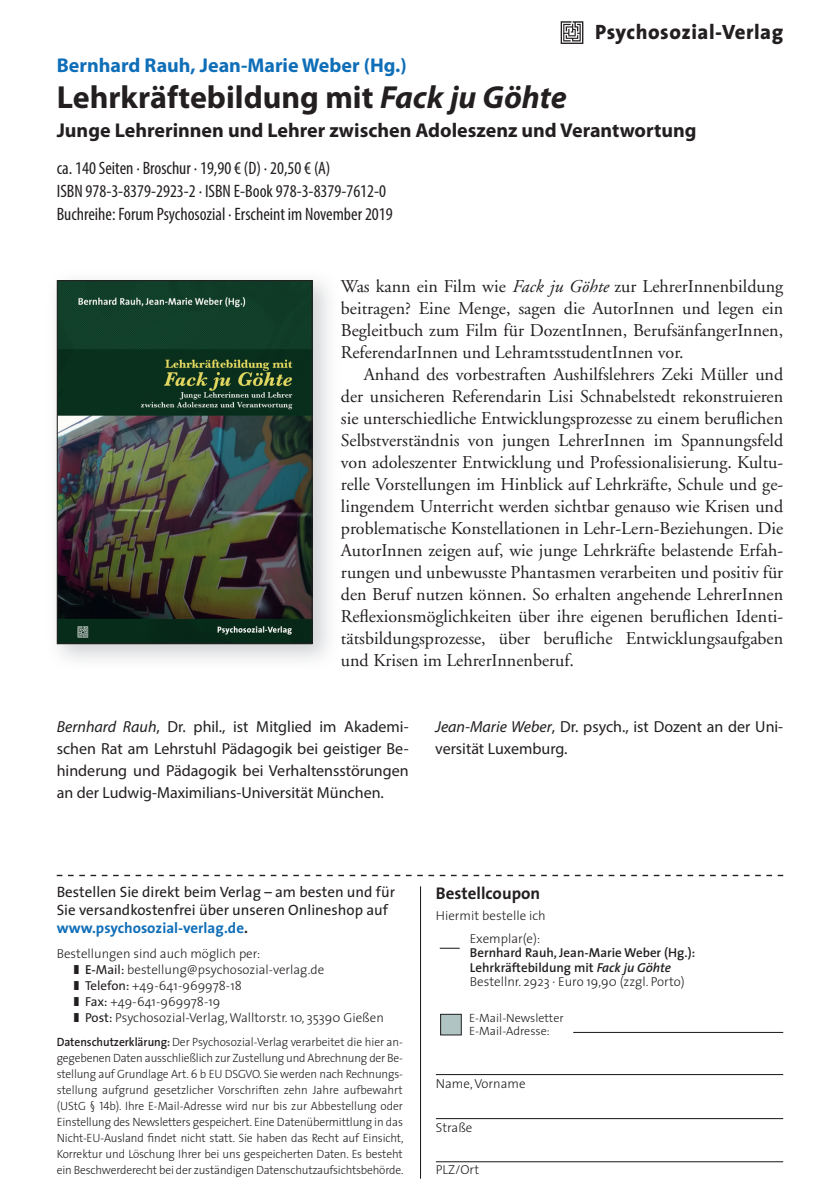
<style>
.page{position:relative;width:840px;height:1191px;background:#fff}
.page>*{position:absolute;margin:0;border:0;box-sizing:border-box;transform-origin:0 0}
.t1{font:700 32px "Myriad Pro";color:#231f20}
.t2{font:800 20.8px "The Sans";letter-spacing:.025em;color:#231f20}
.t3{font:700 20px "Myriad Pro";color:#231f20}
.t4{font:700 20px "Myriad Pro";color:#0f6eb8}
.t5{font:18px/22px "Adobe Garamond";color:#231f20;text-align:justify}
.t6{font:condensed 18px/23px "Myriad Pro";color:#231f20}
.t7{font:700 17px "The Sans";color:#231f20}
.t8{font:16px/22px "Myriad Pro";color:#231f20}
.t9{font:15px/18px "The Sans";color:#231f20}
.t10{font:300 13px/16px "The Sans";color:#231f20}
.t11{font:600 13px/14.4px "The Sans";color:#231f20}
.t12{font:300 12px/16px "The Sans";letter-spacing:-.015em;color:#231f20;text-align:justify;scale:.96 1}
.t13{font:300 12px/12.6px "The Sans";letter-spacing:-.015em;color:#231f20}
.s1{font-style:italic}
.s2{font-weight:700;color:#0f6eb8}
.s3{font-weight:700}
.s4{font-weight:600}
.s5{font-weight:400}
.s6{font-family:"The Sans Light Caps";font-weight:400}
.s7{font-weight:300}
</style>
<div class="page">
<img style="left:56px;top:280px;width:273px;height:380px">
<img style="left:59px;top:282px;width:251px;height:360px">
<div style="left:57px;top:280px;width:255px;height:364px;border:1px solid #231f20"></div>
<hr style="left:420px;top:886px;width:1px;height:292px;background:#231f20">
<hr style="left:435px;top:1161px;width:347px;height:1px;background:#231f20">
<hr style="left:435px;top:1118px;width:347px;height:1px;background:#231f20">
<hr style="left:435px;top:1074px;width:347px;height:1px;background:#231f20">
<svg style="left:439px;top:947px;width:20px;height:1px"></svg>
<div style="left:440px;top:1014px;width:21px;height:21px;background:#b0c4c4"></div>
<div style="left:440px;top:1014px;width:21px;height:21px;border:1px solid #231f20"></div>
<hr style="left:573px;top:1032px;width:209px;height:1px;background:#231f20">
<svg style="left:57px;top:874px;width:725px;height:2px"></svg>
<svg style="left:560px;top:21px;width:23px;height:23px"></svg>
<p class="t2" style="left:594px;top:14px;width:189px">Psychosozial-Verlag</p>
<p class="t4" style="left:57px;top:52px;width:351px">Bernhard Rauh, Jean-Marie Weber (Hg.)</p>
<h1 class="t1" style="left:57px;top:76px;width:511px">Lehrkräftebildung mit <span class="s1">Fack ju Göhte</span></h1>
<p class="t3" style="left:57px;top:118px;width:641px">Junge Lehrerinnen und Lehrer zwischen Adoleszenz und Verantwortung</p>
<p class="t6" style="left:57px;top:156px;width:337px">ca. 140 Seiten · Broschur · 19,90 € (D) · 20,50 € (A)<br>ISBN 978-3-8379-2923-2 · ISBN E-Book 978-3-8379-7612-0<br>Buchreihe: Forum Psychosozial · Erscheint im November 2019</p>
<p class="t5" style="left:341px;top:276px;width:443px">Was kann ein Film wie <span class="s1">Fack ju Göhte</span> zur LehrerInnenbildung beitragen? Eine Menge, sagen die AutorInnen und legen ein Begleitbuch zum Film für DozentInnen, BerufsänfangerInnen, ReferendarInnen und LehramtsstudentInnen vor.</p>
<p class="t5" style="left:341px;top:364px;width:443px;text-indent:23px">Anhand des vorbestraften Aushilfslehrers Zeki Müller und der unsicheren Referendarin Lisi Schnabelstedt rekonstruieren sie unterschiedliche Entwicklungsprozesse zu einem beruflichen Selbstverständnis von jungen LehrerInnen im Spannungsfeld von adoleszenter Entwicklung und Professionalisierung. Kultu&shy;relle Vorstellungen im Hinblick auf Lehrkräfte, Schule und ge&shy;lingendem Unterricht werden sichtbar genauso wie Krisen und problematische Konstellationen in Lehr-Lern-Beziehungen. Die AutorInnen zeigen auf, wie junge Lehrkräfte belastende Erfah&shy;rungen und unbewusste Phantasmen verarbeiten und positiv für den Beruf nutzen können. So erhalten angehende LehrerInnen Reflexionsmöglichkeiten über ihre eigenen beruflichen Identi&shy;tätsbildungsprozesse, über berufliche Entwicklungsaufgaben und Krisen im LehrerInnenberuf.</p>
<p class="t8" style="left:57px;top:715px;width:353px;text-align:justify"><span class="s1">Bernhard Rauh</span> , Dr. phil., ist Mitglied im Akademi&shy;schen Rat am Lehrstuhl Pädagogik bei geistiger Be&shy;hinderung und Pädagogik bei Verhaltensstörungen an der Ludwig-Maximilians-Universität Mü nchen.</p>
<p class="t8" style="left:435px;top:715px;width:349px"><span class="s1">Jean-Marie Weber</span> , Dr. psych., ist Dozent an der Uni&shy;versität Luxemburg.</p>
<p class="t9" style="left:57px;top:882px;width:339px">Bestellen Sie direkt beim Verlag – am besten und für<br>Sie versandkostenfrei über unseren Onlineshop auf <span class="s2">www.psychosozial-verlag.de</span><span class="s3">.</span></p>
<p class="t10" style="left:74px;top:945px;width:311px;text-indent:-17px">Bestellungen sind auch möglich per:<br>❚ <span class="s4">E-</span><span class="s5">Mail:</span> bestellung@psychosozial-verlag.de<br>❚ <span class="s5">Telefon:</span> +49-641-969978-18<br>❚ <span class="s5">Fax:</span> +49-641-969978-19<br>❚ <span class="s5">Post:</span> Psychosozial-Verlag, Walltorstr. 10, 35390 Gießen</p>
<p class="t12" style="left:57px;top:1033px;width:362px"><span class="s4">Datenschutzerklärung:</span> Der Psychosozial-Verlag verarbeitet die hier an&shy;gegebenen Daten ausschließlich zur Zustellung und Abrechnung der Be&shy;stellung auf Grundlage Art. 6 b EU DSGVO. Sie werden nach Rechnungs&shy;stellung aufgrund gesetzlicher Vorschriften zehn Jahre aufbewahrt (UStG § <span class="s6">14</span>b). Ihre E-Mail-Adresse wird nur bis zur Abbestellung oder Einstellung des Newsletters gespeichert. Eine Datenübermittlung in das Nicht-EU-Ausland findet nicht statt. Sie haben das Recht auf Einsicht, Korrektur und Löschung Ihrer bei uns gespeicherten Daten. Es besteht ein Beschwerderecht bei der zuständigen Datenschutzaufsichtsbehörde.</p>
<p class="t7" style="left:435px;top:879px;width:106px">Bestellcoupon</p>
<p class="t10" style="left:469px;top:903px;width:77px;line-height:23px;text-indent:-34px">Hiermit bestelle ich<br>Exemplar(e):</p>
<p class="t11" style="left:469px;top:945px;width:226px">Bernhard Rauh, Jean-Marie Weber (Hg.):<br>Lehrkräftebildung mit <span class="s1">Fack ju Göhte<br></span><span class="s7">Bestellnr. 2923 · Euro 19,90 (zzgl. Porto)</span></p>
<p class="t13" style="left:469px;top:1011px;width:96px">E-Mail-Newsletter<br>E-Mail-Adresse:</p>
<p class="t10" style="left:435px;top:1074px;width:91px">Name, Vorname</p>
<p class="t10" style="left:435px;top:1118px;width:38px">Straße</p>
<p class="t10" style="left:435px;top:1161px;width:45px">PLZ/Ort</p>
</div>
